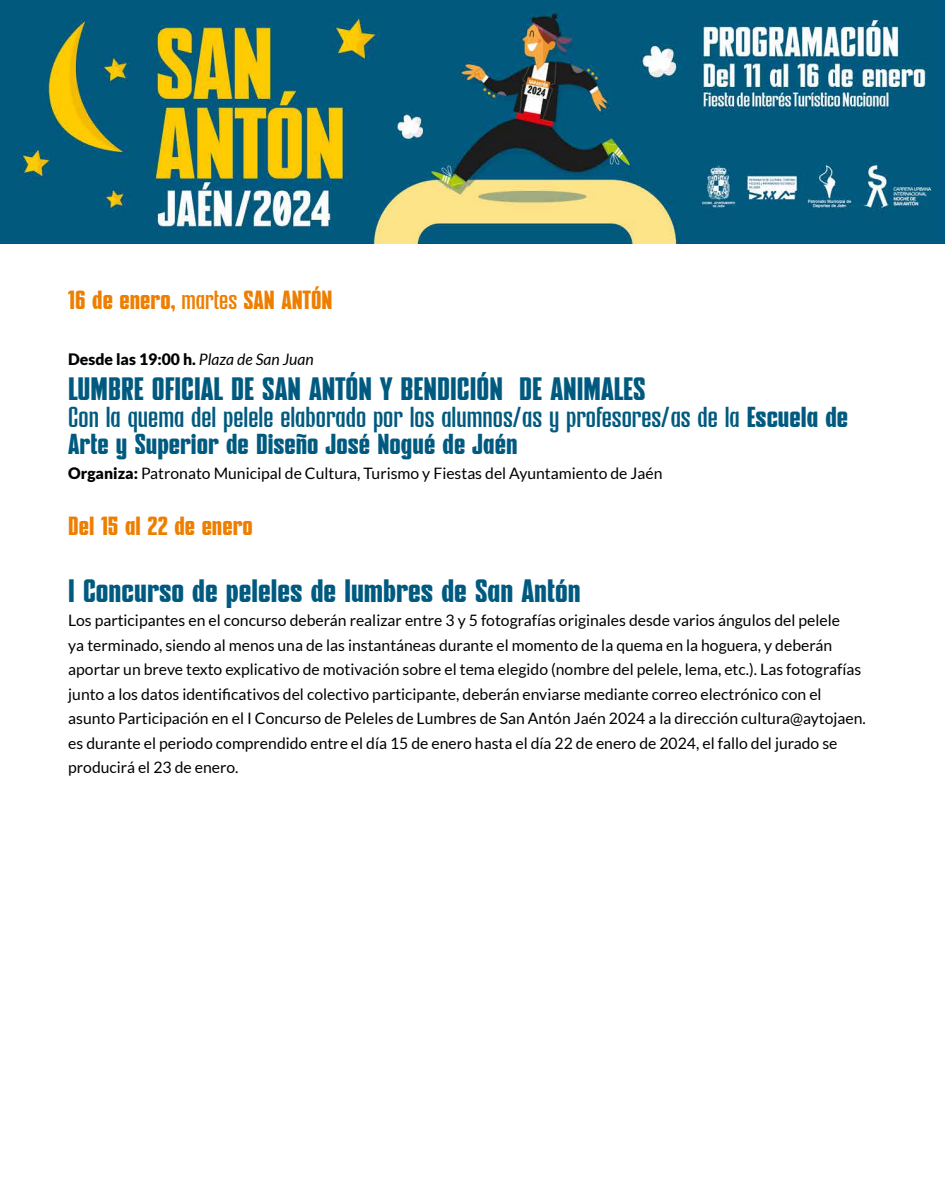
<style>
.page{position:relative;width:945px;height:1182px;background:#fff}
.page>*{position:absolute;margin:0;border:0;box-sizing:border-box;transform-origin:0 0}
.t1{font:700 32.38px "Nextrue Con";color:#005a7f}
.t2{font:28.88px/27.1px "Nextrue Con";color:#005a7f}
.t3{font:700 26.25px "Nextrue Con";color:#ee7e00}
.t4{font:15.75px/24.5px "Lato";color:#000}
.t5{font:900 15.75px "Lato";color:#000}
.s1{font-weight:400}
.s2{font-weight:400;font-style:italic}
.s3{font-weight:700}
.s4{font-weight:900}
</style>
<div class="page">
<img style="left:0;top:0;width:945px;height:244px">
<h3 class="t3" style="left:68px;top:286px;width:266px">16 de enero, <span class="s1">martes</span> SAN ANTÓN</h3>
<p class="t5" style="left:68px;top:350px;width:247px">Desde las 19:00 h. <span class="s2">Plaza de San Juan</span></p>
<h1 class="t1" style="left:68px;top:372px;width:579px">LUMBRE OFICIAL DE SAN ANTÓN Y BENDICIÓN DE ANIMALES</h1>
<h2 class="t2" style="left:68px;top:404px;width:782px">Con la quema del pelele elaborado por los alumnos/as y profesores/as de la <span class="s3">Escuela de<br>Arte y Superior de Diseño José Nogué de Jaén</span></h2>
<p class="t4" style="left:68px;top:461px;width:596px"><span class="s4">Organiza:</span> Patronato Municipal de Cultura, Turismo y Fiestas del Ayuntamiento de Jaén</p>
<h3 class="t3" style="left:68px;top:512px;width:186px">Del 15 al 22 de enero</h3>
<h1 class="t1" style="left:68px;top:573px;width:514px">I Concurso de peleles de lumbres de San Antón</h1>
<p class="t4" style="left:68px;top:608px;width:799px">Los participantes en el concurso deberán realizar entre 3 y 5 fotografías originales desde varios ángulos del pelele<br>ya terminado, siendo al menos una de las instantáneas durante el momento de la quema en la hoguera, y deberán aportar un breve texto explicativo de motivación sobre el tema elegido (nombre del pelele, lema, etc.). Las fotografías junto a los datos identificativos del colectivo participante, deberán enviarse mediante correo electrónico con el asunto Participación en el I Concurso de Peleles de Lumbres de San Antón Jaén 2024 a la dirección cultura@aytojaen. es durante el periodo comprendido entre el día 15 de enero hasta el día 22 de enero de 2024, el fallo del jurado se producirá el 23 de enero.</p>
</div>
